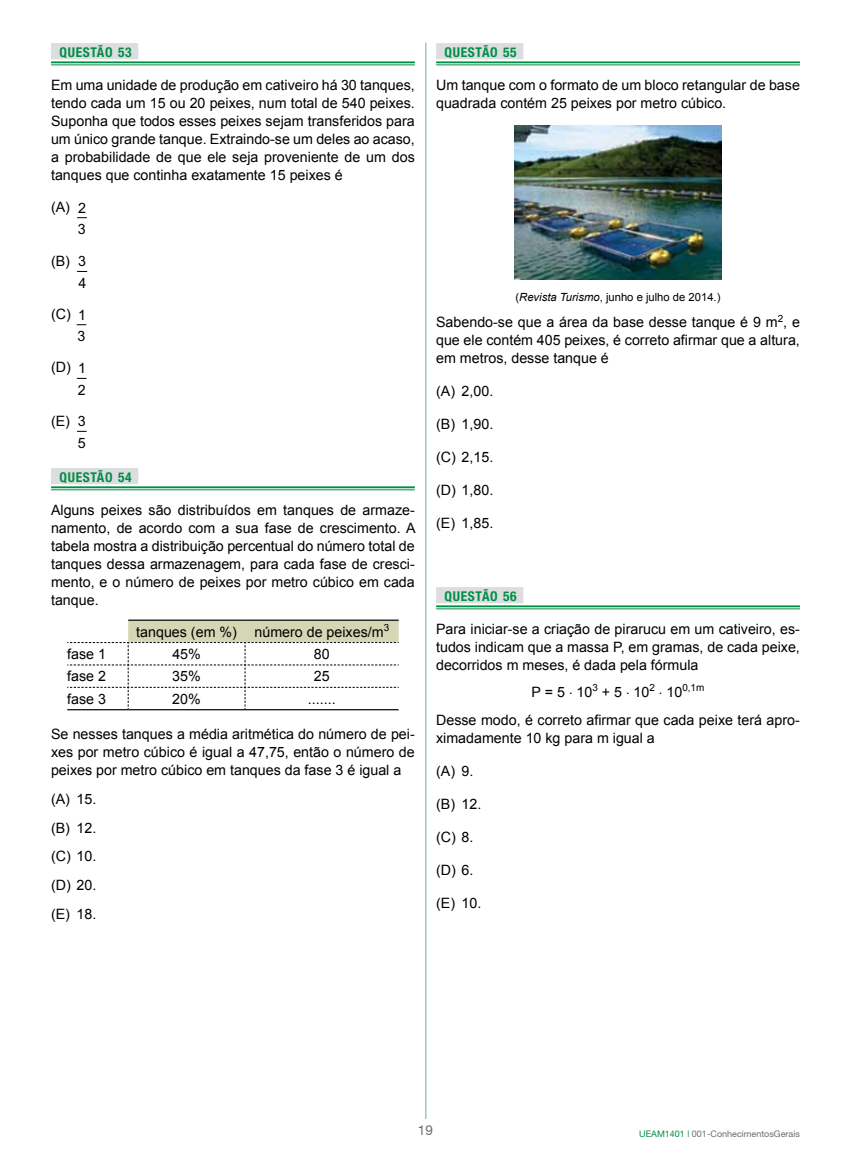
<style>
.page{position:relative;width:851px;height:1170px;background:#fff}
.page>*{position:absolute;margin:0;border:0;box-sizing:border-box;transform-origin:0 0}
.t1{font:14.25px/18px "Arial";color:#000;text-align:justify}
.t2{font:700 condensed 13.5px "Helvetica Neue LT Std";letter-spacing:.05em;color:#008e47}
.t3{font:13.5px "Helvetica 55 Roman";color:#6d6e71}
.t4{font:11.25px "Arial";color:#000}
.t5{font:9px "Helvetica 55 Roman";color:#6d6e71}
.s1{font-style:italic}
.s2{color:#008e47}
</style>
<div class="page">
<hr style="left:425px;top:43px;width:1px;height:1075px;background:#78ae80">
<div style="left:436px;top:43px;width:87px;height:16px;background:#dcddde"></div>
<hr style="left:436px;top:61px;width:363px;height:2px;background:#008e47">
<hr style="left:436px;top:65px;width:363px;height:1px;background:#008e47">
<div style="left:436px;top:587px;width:87px;height:16px;background:#dcddde"></div>
<hr style="left:436px;top:605px;width:363px;height:2px;background:#008e47">
<hr style="left:436px;top:608px;width:363px;height:1px;background:#008e47">
<img style="left:514px;top:126px;width:207px;height:154px">
<div style="left:51px;top:43px;width:87px;height:16px;background:#dcddde"></div>
<hr style="left:51px;top:61px;width:364px;height:2px;background:#008e47">
<hr style="left:51px;top:65px;width:364px;height:1px;background:#008e47">
<div style="left:51px;top:468px;width:87px;height:16px;background:#dcddde"></div>
<hr style="left:51px;top:486px;width:364px;height:2px;background:#008e47">
<hr style="left:51px;top:489px;width:364px;height:1px;background:#008e47">
<hr style="left:128px;top:619px;width:117px;height:1px;background:#000">
<hr style="left:245px;top:619px;width:153px;height:1px;background:#000">
<hr style="left:67px;top:709px;width:61px;height:1px;background:#000">
<hr style="left:128px;top:709px;width:117px;height:1px;background:#000">
<hr style="left:245px;top:709px;width:153px;height:1px;background:#000">
<svg style="left:67px;top:620px;width:331px;height:89px"></svg>
<p class="t2" style="left:60px;top:44px;width:74px">QUESTÃO 53</p>
<p class="t1" style="left:51px;top:76px;width:365px">Em uma unidade de produção em cativeiro há 30 tanques, tendo cada um 15 ou 20 peixes, num total de 540 peixes.<br>Suponha que todos esses peixes sejam transferidos para um único grande tanque. Extraindo-se um deles ao acaso, a probabilidade de que ele seja proveniente de um dos tanques que continha exatamente 15 peixes é</p>
<p class="t1" style="left:51px;top:198px;width:20px">(A)</p>
<p class="t1" style="left:78px;top:200px;width:9px">2</p>
<p class="t1" style="left:51px;top:252px;width:20px">(B)</p>
<p class="t1" style="left:51px;top:305px;width:21px">(C)</p>
<p class="t1" style="left:78px;top:222px;width:9px">3</p>
<p class="t1" style="left:78px;top:254px;width:9px">3</p>
<p class="t1" style="left:78px;top:275px;width:9px">4</p>
<p class="t1" style="left:78px;top:307px;width:9px">1</p>
<p class="t1" style="left:77px;top:329px;width:9px">3</p>
<p class="t1" style="left:51px;top:358px;width:21px">(D)</p>
<p class="t1" style="left:78px;top:360px;width:9px">1</p>
<p class="t1" style="left:51px;top:412px;width:20px">(E)</p>
<p class="t1" style="left:78px;top:382px;width:9px">2</p>
<p class="t1" style="left:78px;top:413px;width:9px">3</p>
<p class="t1" style="left:78px;top:435px;width:9px">5</p>
<p class="t2" style="left:60px;top:468px;width:74px">QUESTÃO 54</p>
<p class="t1" style="left:51px;top:501px;width:366px">Alguns peixes são distribuídos em tanques de armaze&shy;namento, de acordo com a sua fase de crescimento. A tabela mostra a distribuição percentual do número total de tanques dessa armazenagem, para cada fase de cresci&shy;mento, e o número de peixes por metro cúbico em cada tanque.</p>
<p class="t1" style="left:136px;top:622px;width:254px">tanques (em %) número de peixes/m<sup>3</sup></p>
<p class="t1" style="left:67px;top:645px;width:40px">fase 1</p>
<p class="t1" style="left:172px;top:645px;width:30px">45%</p>
<p class="t1" style="left:314px;top:645px;width:17px">80</p>
<p class="t1" style="left:67px;top:667px;width:40px">fase 2</p>
<p class="t1" style="left:172px;top:667px;width:30px">35%</p>
<p class="t1" style="left:314px;top:667px;width:17px">25</p>
<p class="t1" style="left:67px;top:689px;width:40px">fase 3</p>
<p class="t1" style="left:172px;top:689px;width:30px">20%</p>
<p class="t1" style="left:308px;top:689px;width:29px">.......</p>
<p class="t1" style="left:51px;top:725px;width:365px">Se nesses tanques a média aritmética do número de pei&shy;xes por metro cúbico é igual a 47,75, então o número de peixes por metro cúbico em tanques da fase 3 é igual a</p>
<p class="t1" style="left:51px;top:784px;width:47px;line-height:28.7px">(A) 15. (B) 12. (C) 10. (D) 20. (E) 18.</p>
<p class="t2" style="left:444px;top:44px;width:74px">QUESTÃO 55</p>
<p class="t1" style="left:436px;top:76px;width:365px">Um tanque com o formato de um bloco retangular de base quadrada contém 25 peixes por metro cúbico.</p>
<p class="t4" style="left:515px;top:289px;width:206px">(<span class="s1">Revista Turismo</span>, junho e julho de 2014.)</p>
<p class="t1" style="left:436px;top:313px;width:365px">Sabendo-se que a área da base desse tanque é 9 m<sup>2</sup>, e que ele contém 405 peixes, é correto afirmar que a altura, em metros, desse tanque é</p>
<p class="t1" style="left:436px;top:382px;width:59px">(A) 2,00.</p>
<p class="t1" style="left:436px;top:415px;width:59px">(B) 1,90.</p>
<p class="t1" style="left:436px;top:448px;width:59px">(C) 2,15.</p>
<p class="t1" style="left:436px;top:481px;width:59px">(D) 1,80.</p>
<p class="t1" style="left:436px;top:514px;width:59px">(E) 1,85.</p>
<p class="t2" style="left:444px;top:587px;width:74px">QUESTÃO 56</p>
<p class="t1" style="left:436px;top:620px;width:365px">Para iniciar-se a criação de pirarucu em um cativeiro, es&shy;tudos indicam que a massa P, em gramas, de cada peixe, decorridos m meses, é dada pela fórmula</p>
<p class="t1" style="left:436px;top:677px;width:365px;line-height:28.7px;text-align:center">P = 5 ⋅ 10<sup>3</sup> + 5 ⋅ 10<sup>2</sup> ⋅ 10<sup>0,1m<br></sup>Desse modo, é correto afirmar que cada peixe terá apro-</p>
<p class="t1" style="left:436px;top:729px;width:220px">ximadamente 10 kg para m igual a</p>
<p class="t1" style="left:436px;top:762px;width:39px">(A) 9.</p>
<p class="t1" style="left:436px;top:795px;width:47px">(B) 12.</p>
<p class="t1" style="left:436px;top:828px;width:39px">(C) 8.</p>
<p class="t1" style="left:436px;top:861px;width:39px">(D) 6.</p>
<p class="t1" style="left:436px;top:893px;width:47px">(E) 10.</p>
<p class="t3" style="left:418px;top:1122px;width:17px">19</p>
<p class="t5" style="left:639px;top:1128px;width:162px"><span class="s2">UEAM1401 |</span> 001-ConhecimentosGerais</p>
</div>
